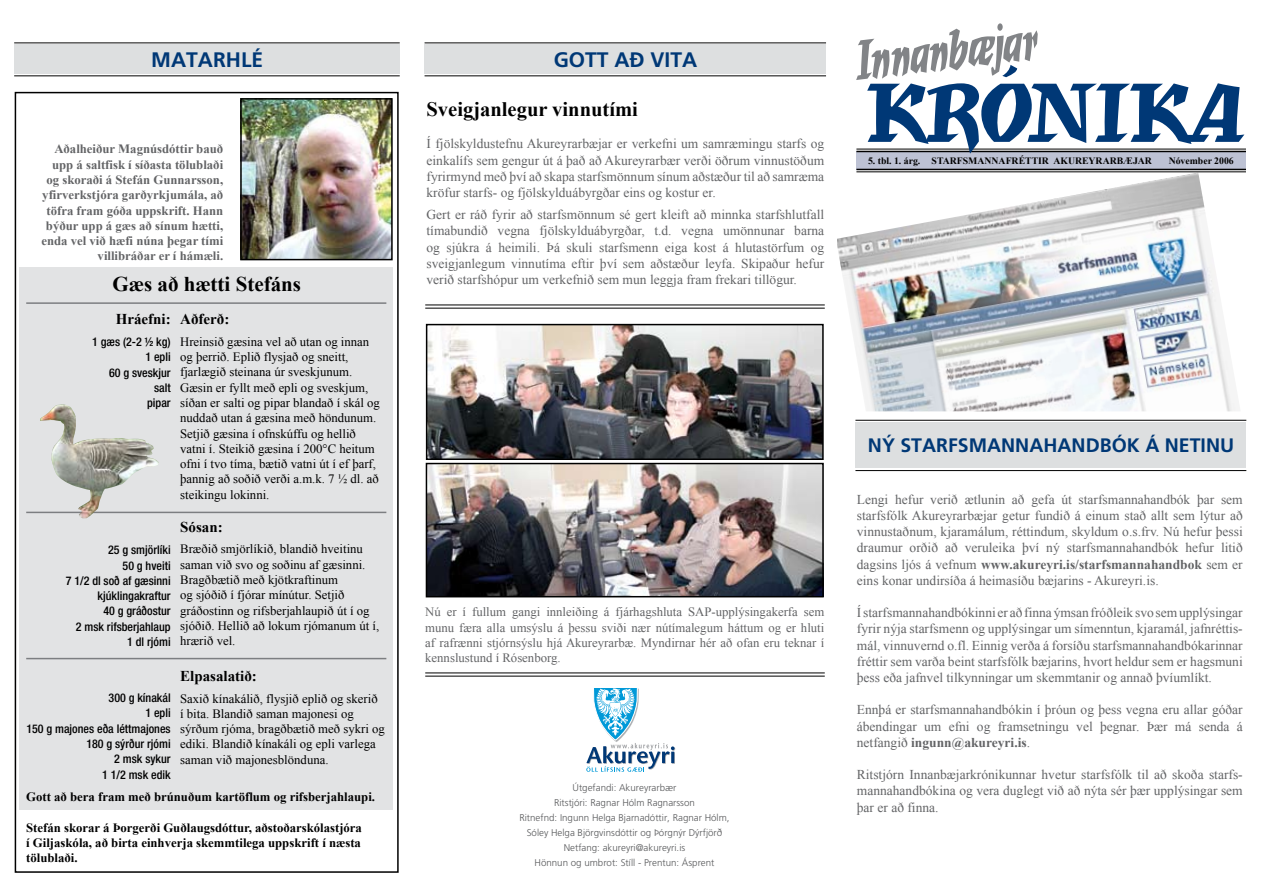
<style>
.page{position:relative;width:1263px;height:893px;background:#fff}
.page>*{position:absolute;margin:0;border:0;box-sizing:border-box;transform-origin:0 0}
.t1{font:700 21px "Frutiger";color:#003876}
.t2{font:700 21px "Times New Roman";color:#000}
.t3{font:700 20.55px "Times New Roman";color:#000}
.t4{font:700 19.5px "Frutiger";color:#003876}
.t5{font:700 15px "Times New Roman";color:#000}
.t6{font:13.5px/16.2px "Times New Roman";color:#636466;text-align:justify}
.t7{font:12.75px/15.3px "Times New Roman";color:#000}
.t8{font:700 12.75px/15.3px "Times New Roman";color:#636466;text-align:right}
.t9{font:12.75px/15.3px "Times New Roman";color:#636466;text-align:justify}
.t10{font:700 12.75px/15.3px "Times New Roman";color:#000;text-align:justify}
.t11{font:500 condensed 12px/15.3px "Helvetica Neue";color:#000;text-align:right}
.t12{font:300 9.75px/15px "Frutiger";color:#58595b;text-align:center}
.t13{font:700 9.75px "Times New Roman";color:#000}
.s1{font-weight:700}
</style>
<div class="page">
<div style="left:15px;top:92px;width:384px;height:781px;border:2px solid #000"></div>
<div style="left:19px;top:267px;width:374px;height:542px;background:#e2e3e4"></div>
<img style="left:243px;top:101px;width:147px;height:156px">
<div style="left:240px;top:98px;width:153px;height:162px;border:2px solid #000"></div>
<hr style="left:425px;top:308px;width:400px;height:1px;background:#000">
<img style="left:837px;top:172px;width:404px;height:239px">
<hr style="left:425px;top:305px;width:400px;height:1px;background:#000">
<img style="left:429px;top:327px;width:392px;height:130px">
<div style="left:426px;top:324px;width:398px;height:136px;border:2px solid #000"></div>
<img style="left:429px;top:466px;width:392px;height:128px">
<div style="left:426px;top:463px;width:398px;height:134px;border:2px solid #000"></div>
<hr style="left:425px;top:676px;width:400px;height:1px;background:#000">
<hr style="left:425px;top:672px;width:400px;height:1px;background:#000">
<div style="left:14px;top:45px;width:386px;height:29px;background:#dddfe0"></div>
<div style="left:425px;top:45px;width:401px;height:29px;background:#dddfe0"></div>
<svg style="left:586px;top:688px;width:89px;height:84px"></svg>
<div style="left:856px;top:151px;width:390px;height:18px;background:#bdc2d4"></div>
<hr style="left:856px;top:151px;width:390px;height:1px;background:#000">
<hr style="left:856px;top:149px;width:390px;height:1px;background:#000">
<hr style="left:856px;top:169px;width:390px;height:1px;background:#000">
<hr style="left:856px;top:171px;width:390px;height:1px;background:#000">
<hr style="left:424px;top:43px;width:402px;height:1px;background:#000">
<hr style="left:424px;top:75px;width:402px;height:1px;background:#000">
<hr style="left:14px;top:43px;width:386px;height:1px;background:#000">
<hr style="left:14px;top:75px;width:386px;height:1px;background:#000">
<svg style="left:856px;top:23px;width:388px;height:131px"></svg>
<hr style="left:26px;top:512px;width:360px;height:1px;background:#7c7e81">
<hr style="left:26px;top:658px;width:360px;height:1px;background:#7c7e81">
<hr style="left:26px;top:302px;width:360px;height:2px;background:#7c7e81">
<img style="left:40px;top:404px;width:119px;height:115px">
<div style="left:856px;top:422px;width:390px;height:46px;background:#dddfe0"></div>
<hr style="left:855px;top:420px;width:391px;height:1px;background:#000">
<hr style="left:855px;top:470px;width:391px;height:1px;background:#000">
<h1 class="t1" style="left:151px;top:48px;width:113px">MATARHLÉ</h1>
<h1 class="t1" style="left:554px;top:48px;width:145px">GOTT AÐ VITA</h1>
<h2 class="t3" style="left:426px;top:97px;width:213px">Sveigjanlegur vinnutími</h2>
<p class="t6" style="left:426px;top:136px;width:399px">Í fjölskyldustefnu Akureyrarbæjar er verkefni um samræmingu starfs og einkalífs sem gengur út á það að Akureyrarbær verði öðrum vinnustöðum fyrirmynd með því að skapa starfsmönnum sínum aðstæður til að samræma kröfur starfs- og fjölskylduábyrgðar eins og kostur er.</p>
<p class="t6" style="left:426px;top:206px;width:399px">Gert er ráð fyrir að starfsmönnum sé gert kleift að minnka starfshlutfall tímabundið vegna fjölskylduábyrgðar, t.d. vegna umönnunar barna og sjúkra á heimili. Þá skuli starfsmenn eiga kost á hlutastörfum og sveigjanlegum vinnutíma eftir því sem aðstæður leyfa. Skipaður hefur verið starfshópur um verkefnið sem mun leggja fram frekari tillögur.</p>
<p class="t8" style="left:41px;top:141px;width:183px">Aðalheiður Magnúsdóttir bauð upp á saltfisk í síðasta tölublaði og skoraði á Stefán Gunnarsson, yfirverkstjóra garðyrkjumála, að töfra fram góða uppskrift. Hann býður upp á gæs að sínum hætti, enda vel við hæfi núna þegar tími villibráðar er í hámæli.</p>
<h1 class="t2" style="left:113px;top:271px;width:190px">Gæs að hætti Stefáns</h1>
<p class="t5" style="left:116px;top:311px;width:56px">Hráefni:</p>
<p class="t11" style="left:92px;top:334px;width:80px">1 gæs (2-2 ½ kg)<br>1 epli<br>60 g sveskjur salt<br>pipar</p>
<p class="t11" style="left:66px;top:542px;width:106px">25 g smjörlíki<br>50 g hveiti<br>7 1/2 dl soð af gæsinni kjúklingakraftur<br>40 g gráðostur<br>2 msk rifsberjahlaup<br>1 dl rjómi</p>
<p class="t11" style="left:26px;top:690px;width:146px">300 g kínakál<br>1 epli<br>150 g majones eða léttmajones<br>180 g sýrður rjómi<br>2 msk sykur<br>1 1/2 msk edik</p>
<p class="t5" style="left:180px;top:311px;width:51px">Aðferð:</p>
<p class="t7" style="left:180px;top:334px;width:201px">Hreinsið gæsina vel að utan og innan og þerrið. Eplið flysjað og sneitt, fjarlægið steinana úr sveskjunum.<br>Gæsin er fyllt með epli og sveskjum, síðan er salti og pipar blandað í skál og nuddað utan á gæsina með höndunum.<br>Setjið gæsina í ofnskúffu og hellið vatni í. Steikið gæsina í 200°C heitum ofni í tvo tíma, bætið vatni út í ef þarf, þannig að soðið verði a.m.k. 7 ½ dl. að steikingu lokinni.</p>
<p class="t5" style="left:180px;top:518px;width:44px">Sósan:</p>
<p class="t7" style="left:180px;top:541px;width:201px">Bræðið smjörlíkið, blandið hveitinu saman við svo og soðinu af gæsinni.<br>Bragðbætið með kjötkraftinum<br>og sjóðið í fjórar mínútur. Setjið gráðostinn og rifsberjahlaupið út í og sjóðið. Hellið að lokum rjómanum út í, hrærið vel.</p>
<p class="t5" style="left:180px;top:667px;width:78px">Elpasalatið:</p>
<p class="t7" style="left:180px;top:690px;width:206px">Saxið kínakálið, flysjið eplið og skerið<br>í bita. Blandið saman majonesi og sýrðum rjóma, bragðbætið með sykri og ediki. Blandið kínakáli og epli varlega saman við majonesblönduna.</p>
<p class="t10" style="left:26px;top:789px;width:350px">Gott að bera fram með brúnuðum kartöflum og rifsberjahlaupi.</p>
<p class="t10" style="left:26px;top:820px;width:337px">Stefán skorar á Þorgerði Guðlaugsdóttur, aðstoðarskólastjóra í Giljaskóla, að birta einhverja skemmtilega uppskrift í næsta tölublaði.</p>
<p class="t9" style="left:425px;top:604px;width:401px">Nú er í fullum gangi innleiðing á fjárhagshluta SAP-upplýsingakerfa sem munu færa alla umsýslu á þessu sviði nær nútímalegum háttum og er hluti af rafrænni stjórnsýslu hjá Akureyrarbæ. Myndirnar hér að ofan eru teknar í kennslustund í Rósenborg.</p>
<p class="t12" style="left:519px;top:780px;width:212px">Útgefandi: Akureyrarbær<br>Ritstjóri: Ragnar Hólm Ragnarsson<br>Ritnefnd: Ingunn Helga Bjarnadóttir, Ragnar Hólm, Sóley Helga Björgvinsdóttir og Þórgnýr Dýrfjörð Netfang: akureyri@akureyri.is<br>Hönnun og umbrot: Stíll - Prentun: Ásprent</p>
<p class="t13" style="left:868px;top:155px;width:285px">5. tbl. 1. árg. STARFSMANNAFRÉTTIR AKUREYRARBÆJAR</p>
<p class="t13" style="left:1169px;top:155px;width:67px">Nóvember 2006</p>
<h3 class="t4" style="left:868px;top:434px;width:368px">NÝ STARFSMANNAHANDBÓK Á NETINU</h3>
<p class="t6" style="left:857px;top:491px;width:387px">Lengi hefur verið ætlunin að gefa út starfsmannahandbók þar sem starfsfólk Akureyrarbæjar getur fundið á einum stað allt sem lýtur að vinnustaðnum, kjaramálum, réttindum, skyldum o.s.frv. Nú hefur þessi draumur orðið að veruleika því ný starfsmannahandbók hefur litið dagsins ljós á vefnum <span class="s1">www.akureyri.is/starfsmannahandbok</span> sem er eins konar undirsíða á heimasíðu bæjarins - Akureyri.is.</p>
<p class="t6" style="left:857px;top:604px;width:387px">Í starfsmannahandbókinni er að finna ýmsan fróðleik svo sem upplýsingar fyrir nýja starfsmenn og upplýsingar um símenntun, kjaramál, jafnréttis&shy;mál, vinnuvernd o.fl. Einnig verða á forsíðu starfsmannahandbókarinnar fréttir sem varða beint starfsfólk bæjarins, hvort heldur sem er hagsmuni þess eða jafnvel tilkynningar um skemmtanir og annað þvíumlíkt.</p>
<p class="t6" style="left:857px;top:702px;width:387px">Ennþá er starfsmannahandbókin í þróun og þess vegna eru allar góðar ábendingar um efni og framsetningu vel þegnar. Þær má senda á netfangið <span class="s1">ingunn@akureyri.is</span>.</p>
<p class="t6" style="left:857px;top:766px;width:387px">Ritstjórn Innanbæjarkrónikunnar hvetur starfsfólk til að skoða starfs&shy;mannahandbókina og vera duglegt við að nýta sér þær upplýsingar sem þar er að finna.</p>
</div>
